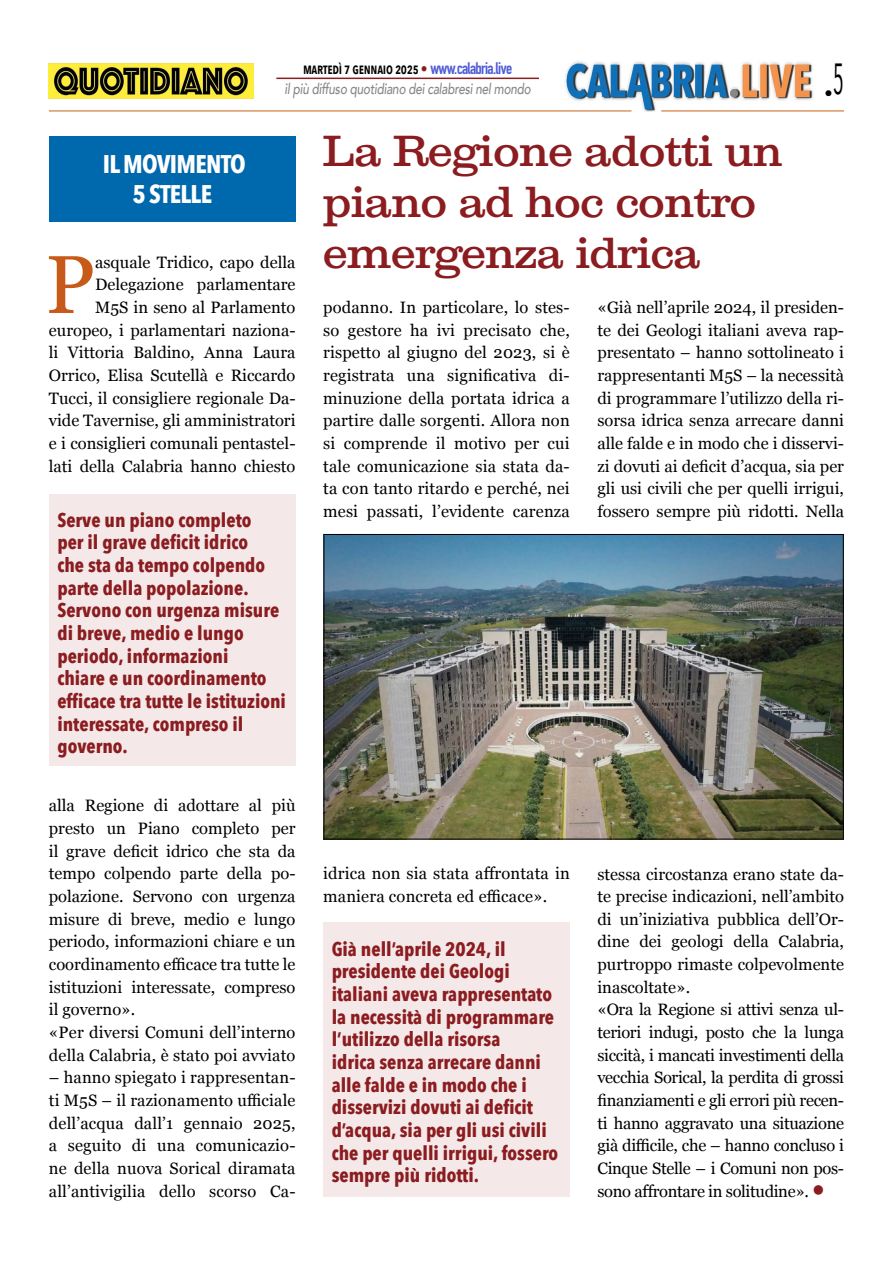
<style>
.page{position:relative;width:893px;height:1263px;background:#fff}
.page>*{position:absolute;margin:0;border:0;box-sizing:border-box;transform-origin:0 0}
.t1{font:81.9px "Georgia";color:#c85a19}
.t2{font:42px/51px "Clarxndon";color:#8b1c1f}
.t3{font:700 25.5px/30px "Avenir Next Condensed";letter-spacing:-.03em;color:#fff;text-align:center}
.t4{font:700 19.5px/22.6px "Avenir Next Condensed";color:#8b1c1f}
.t5{font:16.5px/22.6px "Georgia";color:#000;text-align:justify}
.t6{font:16.5px/22.6px "Georgia";letter-spacing:-.02em;color:#000}
.t7{font:16.5px "Avenir Next Condensed";color:#000}
.t8{font:italic 500 15px "Avenir";letter-spacing:-.02em;color:#878787;scale:.79 1}
.t9{font:600 15px "Avenir Next Condensed";letter-spacing:-.02em;color:#000;scale:.9 1}
.s1{font-family:"Avenir";font-weight:500;color:#8b1c1f}
.s2{font-family:"DIN Condensed";font-weight:700;font-size:16.5px;color:#4f5cd6}
.s3{color:#8b1c1f}
</style>
<div class="page">
<img style="left:565px;top:61px;width:249px;height:51px">
<hr style="left:49px;top:111px;width:582px;height:1px;background:#c86419">
<hr style="left:661px;top:111px;width:183px;height:1px;background:#c86419">
<img style="left:49px;top:64px;width:205px;height:34px">
<hr style="left:276px;top:78px;width:263px;height:1px;background:#8b1c1f">
<div style="left:49px;top:136px;width:247px;height:85px;background:#0068ad"></div>
<img style="left:326px;top:536px;width:516px;height:301px">
<div style="left:324px;top:534px;width:520px;height:305px;border:1px solid #000"></div>
<div style="left:49px;top:494px;width:247px;height:272px;background:#f4e8e9"></div>
<div style="left:323px;top:922px;width:247px;height:274px;background:#f4e8e9"></div>
<p class="t9" style="left:303px;top:56px;width:234px">martedì 7 gennaio 2025 <span class="s1">•</span> <span class="s2">www.calabria.live</span></p>
<p class="t8" style="left:285px;top:80px;width:313px">il più diffuso quotidiano dei calabresi nel mondo</p>
<h2 class="t2" style="left:323px;top:126px;width:461px">La Regione adotti un piano ad hoc contro emergenza idrica</h2>
<p class="t7" style="left:824px;top:79px;width:21px">•<sup>5</sup></p>
<h3 class="t3" style="left:103px;top:149px;width:144px">IL MOVIMENTO<br>5 STELLE</h3>
<p class="t5" style="left:49px;top:250px;width:248px;text-align:right">asquale Tridico, capo della<br>Delegazione parlamentare<br>M5S in seno al Parlamento europeo, i parlamentari naziona&shy;li Vittoria Baldino, Anna Laura<br>Orrico, Elisa Scutellà e Riccardo<br>Tucci, il consigliere regionale Da&shy;vide Tavernise, gli amministratori e i consiglieri comunali pentastel&shy;lati della Calabria hanno chiesto</p>
<h1 class="t1" style="left:45px;top:225px;width:51px">P</h1>
<p class="t5" style="left:323px;top:295px;width:248px">podanno. In particolare, lo stes&shy;so gestore ha ivi precisato che, rispetto al giugno del 2023, si è registrata una significativa di&shy;minuzione della portata idrica a partire dalle sorgenti. Allora non si comprende il motivo per cui tale comunicazione sia stata da&shy;ta con tanto ritardo e perché, nei mesi passati, l’evidente carenza</p>
<p class="t5" style="left:597px;top:295px;width:248px">«Già nell’aprile 2024, il presiden&shy;te dei Geologi italiani aveva rap&shy;presentato – hanno sottolineato i rappresentanti M5S – la necessità di programmare l’utilizzo della ri&shy;sorsa idrica senza arrecare danni alle falde e in modo che i disservi&shy;zi dovuti ai deficit d’acqua, sia per gli usi civili che per quelli irrigui, fossero sempre più ridotti. Nella</p>
<p class="t4" style="left:57px;top:508px;width:230px">Serve un piano completo<br>per il grave deficit idrico<br>che sta da tempo colpendo parte della popolazione.<br>Servono con urgenza misure di breve, medio e lungo periodo, informazioni<br>chiare e un coordinamento efficace tra tutte le istituzioni interessate, compreso il governo.</p>
<p class="t5" style="left:49px;top:794px;width:248px;text-align:left">alla Regione di adottare al più presto un Piano completo per il grave deficit idrico che sta da tempo colpendo parte della po&shy;polazione. Servono con urgenza misure di breve, medio e lungo periodo, informazioni chiare e un coordinamento efficace tra tutte le istituzioni interessate, compreso il governo».<br>«Per diversi Comuni dell’interno della Calabria, è stato poi avviato</p>
<p class="t5" style="left:49px;top:1065px;width:248px">– hanno spiegato i rappresentan&shy;ti M5S – il razionamento ufficiale dell’acqua dall’1 gennaio 2025, a seguito di una comunicazio&shy;ne della nuova Sorical diramata all’antivigilia dello scorso Ca-</p>
<p class="t5" style="left:323px;top:862px;width:248px">idrica non sia stata affrontata in maniera concreta ed efficace».</p>
<p class="t4" style="left:332px;top:937px;width:228px">Già nell’aprile 2024, il presidente dei Geologi italiani aveva rappresentato la necessità di programmare l’utilizzo della risorsa<br>idrica senza arrecare danni alle falde e in modo che i disservizi dovuti ai deficit d’acqua, sia per gli usi civili che per quelli irrigui, fossero sempre più ridotti.</p>
<p class="t6" style="left:597px;top:862px;width:248px">stessa circostanza erano state da&shy;te precise indicazioni, nell’ambito di un’iniziativa pubblica dell’Or&shy;dine dei geologi della Calabria, purtroppo rimaste colpevolmente inascoltate».<br>«Ora la Regione si attivi senza ul&shy;teriori indugi, posto che la lunga siccità, i mancati investimenti della vecchia Sorical, la perdita di grossi finanziamenti e gli errori più recen&shy;ti hanno aggravato una situazione già difficile, che – hanno concluso i Cinque Stelle – i Comuni non pos&shy;sono affrontare in solitudine». <span class="s3">●</span></p>
</div>
